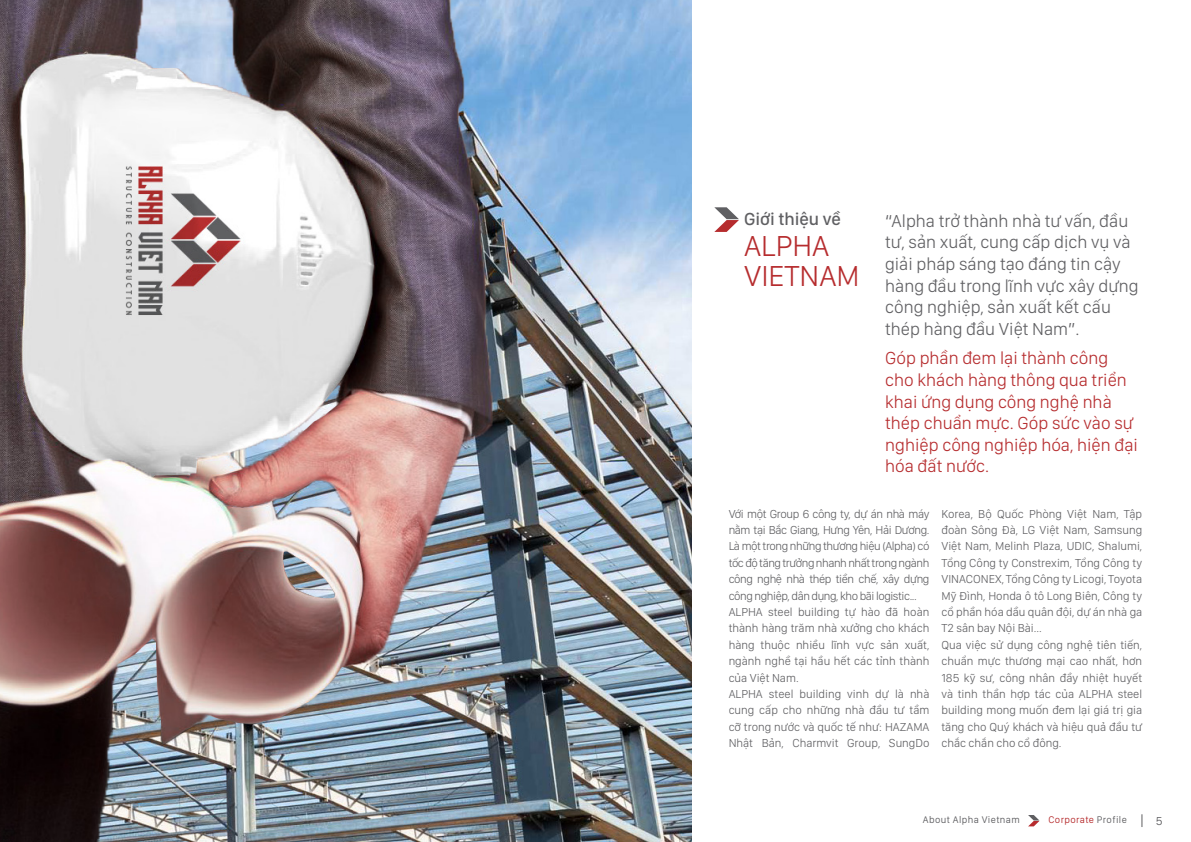
<style>
.page{position:relative;width:1191px;height:842px;background:#fff}
.page>*{position:absolute;margin:0;border:0;box-sizing:border-box;transform-origin:0 0}
.Paragraph_Style_3{font:300 30px "San Francisco Display";color:#b62c2e}
.Paragraph_Style_2{font:300 18px/21.6px "San Francisco Display";color:#5f5f62}
.Paragraph_Style_2-2{font:300 18px/21.6px "San Francisco Display";color:#b62c2e}
.Paragraph_Style_2-3{font:500 18px "San Francisco Display";color:#5f5f62}
.Paragraph_Style_1{font:300 12px/16.4px "San Francisco Display";color:#5f5f62;text-align:justify}
.t1{font:12px "San Francisco Display";color:#5f5f62}
.t2{font:10px "San Francisco Display";letter-spacing:.04em;color:#5f5f62}
.t3{font:10px "San Francisco Display";letter-spacing:.04em;color:#b62c2e}
.s1{color:#5f5f62}
</style>
<div class="page">
<svg style="left:1028px;top:815px;width:11px;height:11px"></svg>
<svg style="left:1141px;top:814px;width:1px;height:13px"></svg>
<img style="left:492px;top:0;width:200px;height:842px">
<svg style="left:714px;top:207px;width:25px;height:25px"></svg>
<img style="left:0;top:0;width:492px;height:842px">
<p class="Paragraph_Style_2-3" style="left:744px;top:208px;width:98px">Giới thiệu về</p>
<p class="Paragraph_Style_3" style="left:744px;top:227px;width:87px">ALPHA</p>
<p class="Paragraph_Style_3" style="left:744px;top:257px;width:117px">VIETNAM</p>
<p class="Paragraph_Style_2" style="left:885px;top:209px;width:255px">“Alpha trở thành nhà tư vấn, đầu tư, sản xuất, cung cấp dịch vụ và giải pháp sáng tạo đáng tin cậy hàng đầu trong lĩnh vực xây dựng công nghiệp, sản xuất kết cấu thép hàng đầu Việt Nam”.</p>
<p class="Paragraph_Style_2-2" style="left:885px;top:347px;width:254px">Góp phần đem lại thành công cho khách hàng thông qua triển khai ứng dụng công nghệ nhà thép chuẩn mực. Góp sức vào sự nghiệp công nghiệp hóa, hiện đại hóa đất nước.</p>
<p class="Paragraph_Style_1" style="left:728px;top:505px;width:202px">Với một Group 6 công ty, dự án nhà máy nằm tại Bắc Giang, Hưng Yên, Hải Dương.<br>Là một trong những thương hiệu (Alpha) có tốc độ tăng trưởng nhanh nhất trong ngành công nghệ nhà thép tiền chế, xây dựng công nghiệp, dân dụng, kho bãi logistic...</p>
<p class="Paragraph_Style_1" style="left:728px;top:603px;width:202px">ALPHA steel building tự hào đã hoàn thành hàng trăm nhà xưởng cho khách hàng thuộc nhiều lĩnh vực sản xuất, ngành nghề tại hầu hết các tỉnh thành của Việt Nam.</p>
<p class="Paragraph_Style_1" style="left:728px;top:685px;width:202px">ALPHA steel building vinh dự là nhà cung cấp cho những nhà đầu tư tầm cỡ trong nước và quốc tế như: HAZAMA Nhật Bản, Charmvit Group, SungDo</p>
<p class="Paragraph_Style_1" style="left:941px;top:505px;width:202px">Korea, Bộ Quốc Phòng Việt Nam, Tập đoàn Sông Đà, LG Việt Nam, Samsung Việt Nam, Melinh Plaza, UDIC, Shalumi, Tổng Công ty Constrexim, Tổng Công ty VINACONEX, Tổng Công ty Licogi, Toyota Mỹ Đình, Honda ô tô Long Biên, Công ty cổ phần hóa dầu quân đội, dự án nhà ga T2 sân bay Nội Bài...</p>
<p class="Paragraph_Style_1" style="left:941px;top:636px;width:202px">Qua việc sử dụng công nghệ tiên tiến, chuẩn mực thương mại cao nhất, hơn 185 kỹ sư, công nhân đầy nhiệt huyết và tinh thần hợp tác của ALPHA steel building mong muốn đem lại giá trị gia tăng cho Quý khách và hiệu quả đầu tư chắc chắn cho cổ đông.</p>
<p class="t2" style="left:923px;top:813px;width:98px">About Alpha Vietnam</p>
<p class="t3" style="left:1048px;top:813px;width:80px">Corporate <span class="s1">Profile</span></p>
<p class="t1" style="left:1155px;top:813px;width:8px">5</p>
</div>
